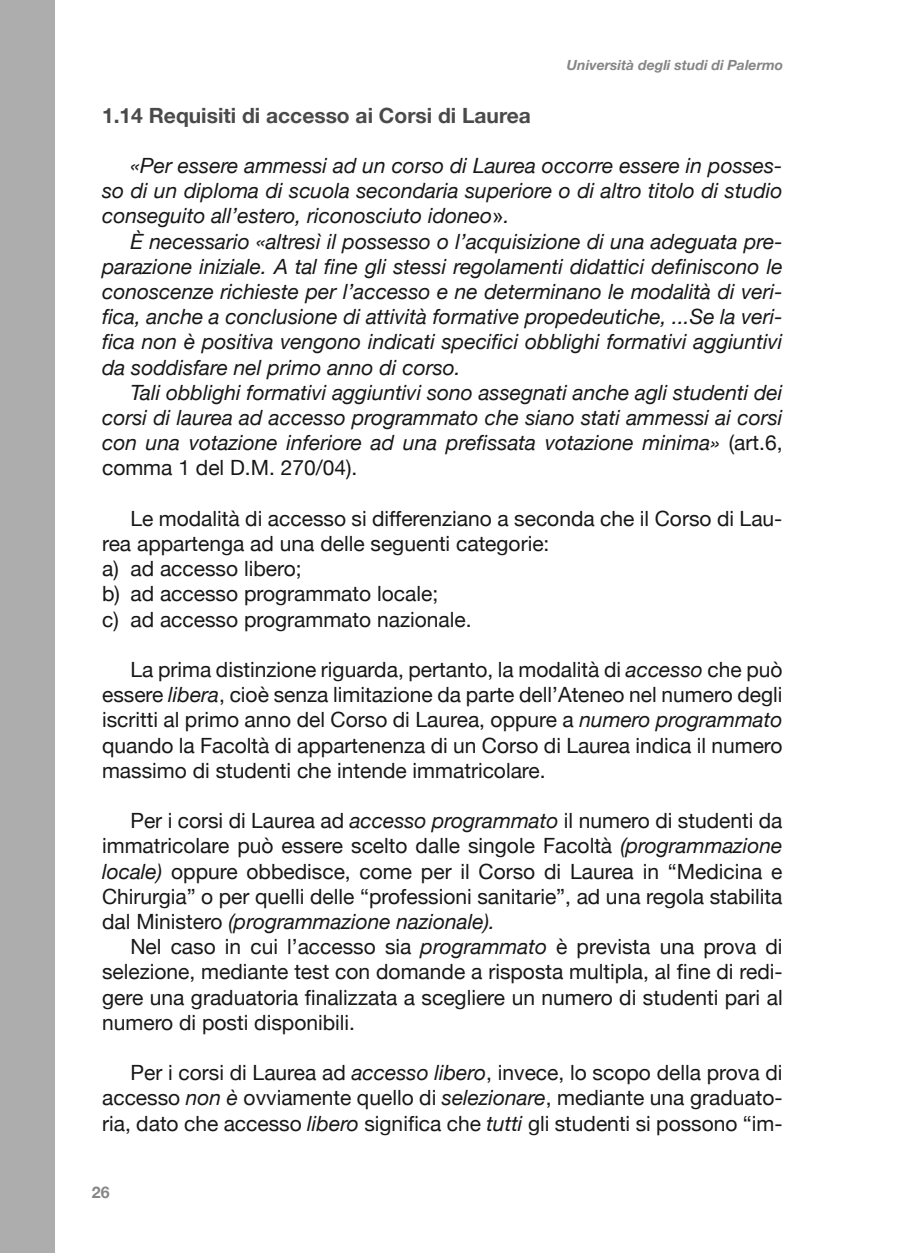
<style>
.page{position:relative;width:913px;height:1253px;background:#fff}
.page>*{position:absolute;margin:0;border:0;box-sizing:border-box;transform-origin:0 0}
.t1{font:21px/25.2px "Helvetica Neue";color:#181818;text-align:justify}
.t2{font:italic 21px/25.2px "Helvetica Neue";color:#181818;text-align:justify}
.t3{font:700 21px "Helvetica Neue";color:#4a4a4a}
.t4{font:700 16px "Helvetica Neue";color:#868686}
.t5{font:italic 700 14px "Helvetica Neue";color:#868686}
.s1{font-family:"Arial";font-style:normal}
.s2{font-style:normal}
.s3{font-style:italic}
</style>
<div class="page">
<div style="left:0;top:0;width:55px;height:1253px;background:#adadad"></div>
<p class="t5" style="left:567px;top:56px;width:218px">Università degli studi di Palermo</p>
<p class="t3" style="left:102px;top:102px;width:430px">1.14 Requisiti di accesso ai Corsi di Laurea</p>
<p class="t2" style="left:102px;top:153px;width:682px;text-indent:28px">«Per essere ammessi ad un corso di Laurea occorre essere in posses&shy;so di un diploma di scuola secondaria superiore o di altro titolo di studio conseguito all’estero, riconosciuto idoneo<span class="s1">»</span>.</p>
<p class="t2" style="left:102px;top:228px;width:682px;text-indent:28px">È necessario «altresì il possesso o l’acquisizione di una adeguata pre&shy;parazione iniziale. A tal fine gli stessi regolamenti didattici definiscono le conoscenze richieste per l’accesso e ne determinano le modalità di veri&shy;fica, anche a conclusione di attività formative propedeutiche, ...Se la veri&shy;fica non è positiva vengono indicati specifici obblighi formativi aggiuntivi da soddisfare nel primo anno di corso.</p>
<p class="t2" style="left:102px;top:379px;width:682px;text-indent:28px">Tali obblighi formativi aggiuntivi sono assegnati anche agli studenti dei corsi di laurea ad accesso programmato che siano stati ammessi ai corsi con una votazione inferiore ad una prefissata votazione minima» <span class="s2">(art.6, comma 1 del D.M. 270/04).</span></p>
<p class="t1" style="left:102px;top:505px;width:682px;text-align:left;text-indent:28px">Le modalità di accesso si differenziano a seconda che il Corso di Lau&shy;rea appartenga ad una delle seguenti categorie:<br>a) ad accesso libero;<br>b) ad accesso programmato locale;<br>c) ad accesso programmato nazionale.</p>
<p class="t1" style="left:102px;top:657px;width:682px;text-indent:28px">La prima distinzione riguarda, pertanto, la modalità di <span class="s3">accesso</span> che può essere <span class="s3">libera</span>, cioè senza limitazione da parte dell’Ateneo nel numero degli iscritti al primo anno del Corso di Laurea, oppure a <span class="s3">numero programmato </span>quando la Facoltà di appartenenza di un Corso di Laurea indica il numero massimo di studenti che intende immatricolare.</p>
<p class="t1" style="left:102px;top:808px;width:682px;text-indent:28px">Per i corsi di Laurea ad <span class="s3">accesso programmato</span> il numero di studenti da immatricolare può essere scelto dalle singole Facoltà <span class="s3">(programmazione locale)</span> oppure obbedisce, come per il Corso di Laurea in “Medicina e Chirurgia” o per quelli delle “professioni sanitarie”, ad una regola stabilita dal Ministero <span class="s3">(programmazione nazionale).</span></p>
<p class="t1" style="left:102px;top:934px;width:682px;text-indent:28px">Nel caso in cui l’accesso sia <span class="s3">programmato</span> è prevista una prova di selezione, mediante test con domande a risposta multipla, al fine di redi&shy;gere una graduatoria finalizzata a scegliere un numero di studenti pari al numero di posti disponibili.</p>
<p class="t1" style="left:102px;top:1060px;width:682px;text-indent:28px">Per i corsi di Laurea ad <span class="s3">accesso libero</span>, invece, lo scopo della prova di accesso <span class="s3">non è</span> ovviamente quello di <span class="s3">selezionare</span>, mediante una graduato&shy;ria, dato che accesso <span class="s3">libero</span> significa che <span class="s3">tutti</span> gli studenti si possono “im-</p>
<p class="t4" style="left:92px;top:1183px;width:19px">26</p>
</div>
